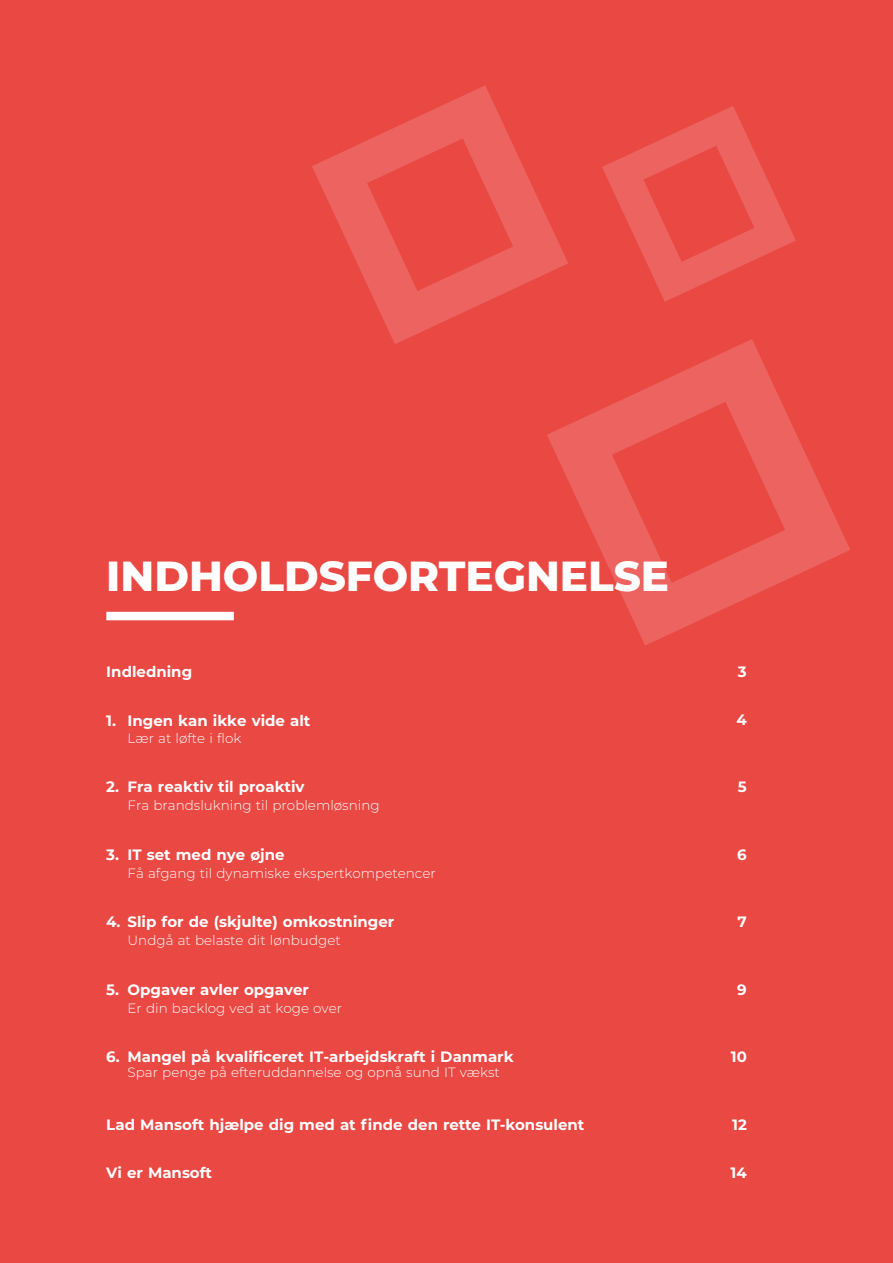
<style>
.page{position:relative;width:893px;height:1263px;background:#fff}
.page>*{position:absolute;margin:0;border:0;box-sizing:border-box;transform-origin:0 0}
.t1{font:800 42px "Montserrat";color:#fff}
.t2{font:700 15px "Montserrat";color:#fff}
.t3{font:300 13.5px "Montserrat";color:#fff}
</style>
<div class="page">
<div style="left:0;top:0;width:892px;height:1263px;background:#e94843"></div>
<svg style="left:547px;top:339px;width:303px;height:307px"></svg>
<svg style="left:312px;top:86px;width:256px;height:258px"></svg>
<svg style="left:602px;top:106px;width:194px;height:196px"></svg>
<div style="left:106px;top:612px;width:128px;height:8px;background:#fff"></div>
<h1 class="t1" style="left:106px;top:545px;width:564px">INDHOLDSFORTEGNELSE</h1>
<p class="t2" style="left:106px;top:661px;width:87px">Indledning</p>
<p class="t2" style="left:738px;top:661px;width:10px">3</p>
<p class="t2" style="left:736px;top:709px;width:12px">4</p>
<p class="t2" style="left:106px;top:710px;width:206px">1. Ingen kan ikke vide alt</p>
<p class="t3" style="left:128px;top:729px;width:115px">Lær at løfte i flok</p>
<p class="t2" style="left:106px;top:776px;width:200px">2. Fra reaktiv til proaktiv</p>
<p class="t3" style="left:128px;top:796px;width:254px">Fra brandslukning til problemløsning</p>
<p class="t2" style="left:106px;top:844px;width:180px">3. IT set med nye øjne</p>
<p class="t3" style="left:128px;top:864px;width:310px">Få afgang til dynamiske ekspertkompetencer</p>
<p class="t2" style="left:106px;top:911px;width:289px">4. Slip for de (skjulte) omkostninger</p>
<p class="t3" style="left:128px;top:931px;width:215px">Undgå at belaste dit lønbudget</p>
<p class="t2" style="left:106px;top:979px;width:204px">5. Opgaver avler opgaver</p>
<p class="t3" style="left:128px;top:999px;width:216px">Er din backlog ved at koge over</p>
<p class="t2" style="left:106px;top:1046px;width:409px">6. Mangel på kvalificeret IT-arbejdskraft i Danmark</p>
<p class="t3" style="left:128px;top:1063px;width:374px">Spar penge på efteruddannelse og opnå sund IT vækst</p>
<p class="t2" style="left:106px;top:1114px;width:480px">Lad Mansoft hjælpe dig med at finde den rette IT-konsulent</p>
<p class="t2" style="left:732px;top:1114px;width:16px">12</p>
<p class="t2" style="left:106px;top:1162px;width:107px">Vi er Mansoft</p>
<p class="t2" style="left:731px;top:1162px;width:18px">14</p>
<p class="t2" style="left:738px;top:776px;width:10px">5</p>
<p class="t2" style="left:737px;top:844px;width:11px">6</p>
<p class="t2" style="left:737px;top:911px;width:11px">7</p>
<p class="t2" style="left:737px;top:979px;width:11px">9</p>
<p class="t2" style="left:731px;top:1046px;width:18px">10</p>
</div>
